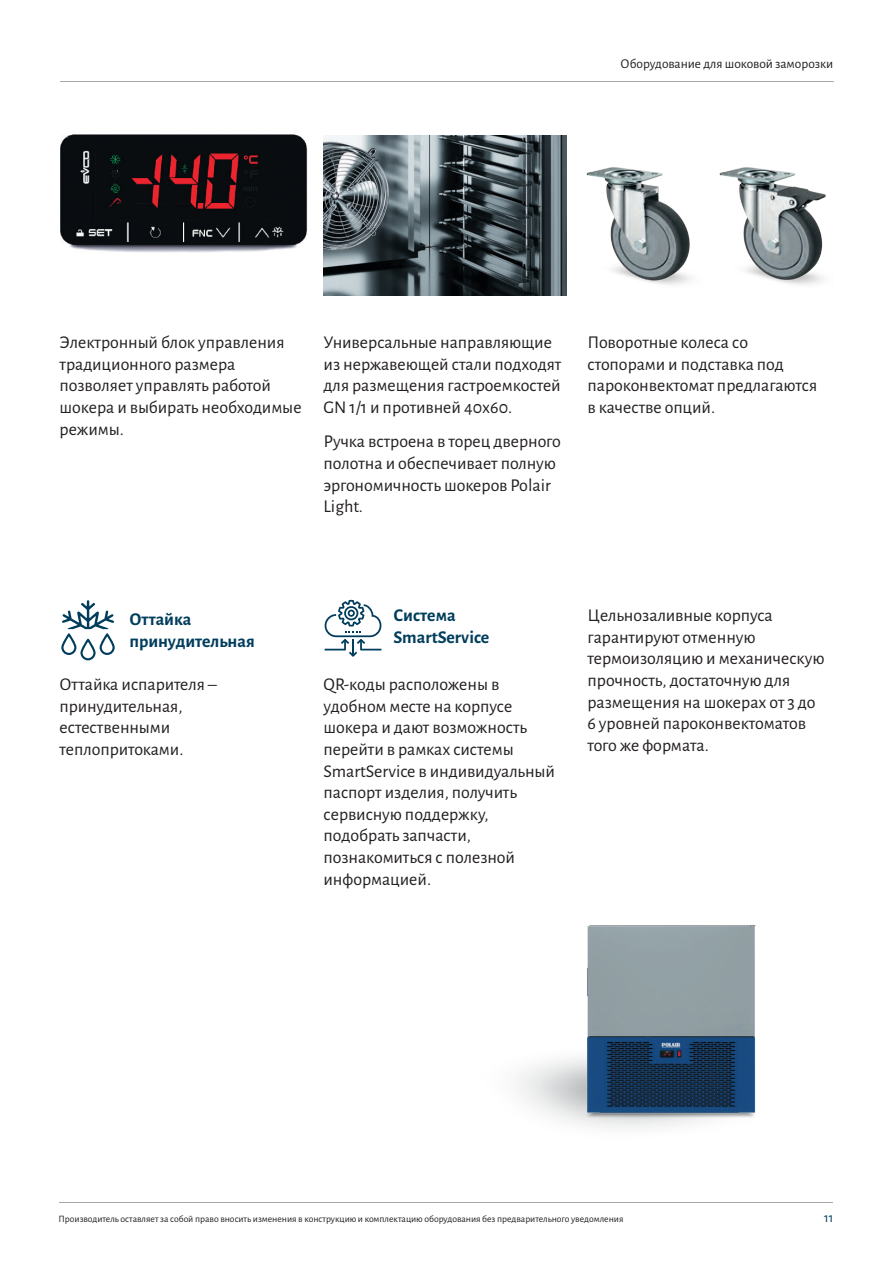
<style>
.page{position:relative;width:893px;height:1263px;background:#fff}
.page>*{position:absolute;margin:0;border:0;box-sizing:border-box;transform-origin:0 0}
.t1{font:18px/21.6px "Alegreya Sans";color:#231f20}
.t2{font:700 18px "Alegreya Sans";color:#003d5c}
.t3{font:13.5px "Alegreya Sans";color:#231f20}
.t4{font:13.5px "Alegreya Sans";color:#003d5c}
.t5{font:9.75px "Alegreya Sans";color:#231f20}
</style>
<div class="page">
<hr style="left:60px;top:81px;width:773px;height:1px;background:#a8a9ad">
<hr style="left:60px;top:1202px;width:773px;height:1px;background:#a8a9ad">
<img style="left:532px;top:924px;width:224px;height:211px">
<svg style="left:61px;top:600px;width:54px;height:60px"></svg>
<img style="left:60px;top:134px;width:248px;height:119px">
<img style="left:323px;top:135px;width:244px;height:161px">
<img style="left:586px;top:167px;width:240px;height:118px">
<svg style="left:325px;top:600px;width:56px;height:57px"></svg>
<p class="t3" style="left:621px;top:55px;width:214px">Оборудование для шоковой заморозки</p>
<p class="t1" style="left:60px;top:331px;width:244px">Электронный блок управления традиционного размера позволяет управлять работой шокера и выбирать необходимые режимы.</p>
<p class="t1" style="left:323px;top:331px;width:239px">Универсальные направляющие из нержавеющей стали подходят для размещения гастроемкостей<br>GN 1/1 и противней 40х60.</p>
<p class="t1" style="left:323px;top:430px;width:239px">Ручка встроена в торец дверного полотна и обеспечивает полную эргономичность шокеров Polair<br>Light.</p>
<p class="t1" style="left:587px;top:331px;width:231px">Поворотные колеса со стопорами и подставка под пароконвектомат предлагаются в качестве опций.</p>
<p class="t2" style="left:129px;top:606px;width:63px">Оттайка</p>
<p class="t2" style="left:129px;top:628px;width:127px">принудительная</p>
<p class="t1" style="left:60px;top:672px;width:159px">Оттайка испарителя – принудительная, естественными теплопритоками.</p>
<p class="t2" style="left:393px;top:602px;width:64px">Система</p>
<p class="t2" style="left:393px;top:624px;width:97px">SmartService</p>
<p class="t1" style="left:323px;top:672px;width:233px">QR-коды расположены в удобном месте на корпусе шокера и дают возможность перейти в рамках системы<br>SmartService в индивидуальный паспорт изделия, получить сервисную поддержку, подобрать запчасти, познакомиться с полезной информацией.</p>
<p class="t1" style="left:587px;top:604px;width:239px">Цельнозаливные корпуса гарантируют отменную термоизоляцию и механическую прочность, достаточную для размещения на шокерах от 3 до<br>6 уровней пароконвектоматов того же формата.</p>
<p class="t5" style="left:58px;top:1212px;width:567px">Производитель оставляет за собой право вносить изменения в конструкцию и комплектацию оборудования без предварительного уведомления</p>
<p class="t4" style="left:824px;top:1208px;width:11px">11</p>
</div>
